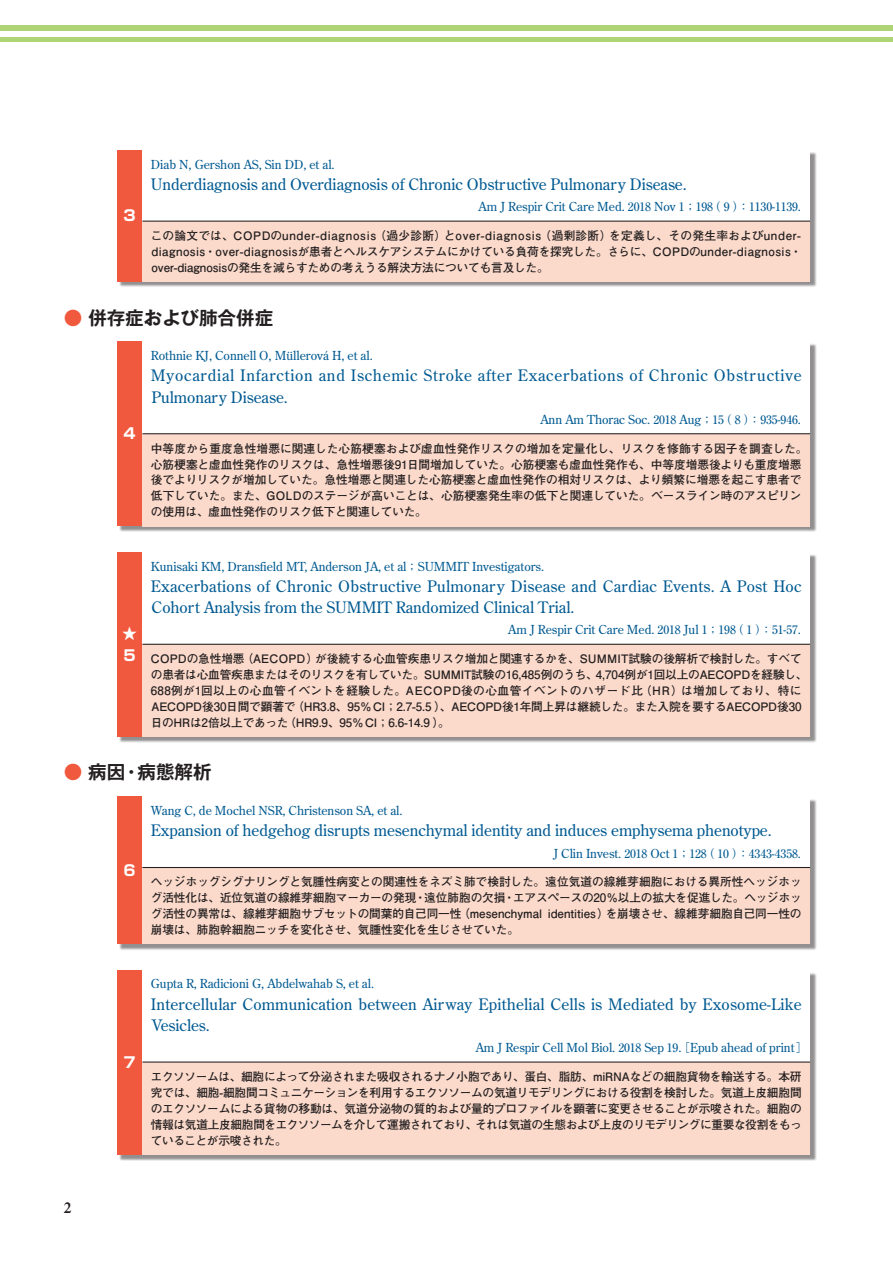
<style>
.page{position:relative;width:893px;height:1263px;background:#fff}
.page>*{position:absolute;margin:0;border:0;box-sizing:border-box;transform-origin:0 0}
.t1{font:700 18.6px "Gothic MB101 Pr 5 De";letter-spacing:-.005em;color:#231f20}
.t2{font:15.75px/21.3px "Century Old Style Std";letter-spacing:.01em;color:#015a92}
.t3{font:15.75px/21.3px "Century Old Style Std";letter-spacing:.045em;color:#015a92}
.t4{font:600 15.45px "Times LT Std";color:#231f20}
.t5{font:700 14.85px/21.3px "Shin Go Pr 5";color:#fff}
.t6{font:12.45px "Century Old Style Std";letter-spacing:-.005em;color:#015a92}
.t7{font:700 11.7px/15.9px "Futo Go B101 Pr 5";letter-spacing:-.01em;color:#231f20;text-align:justify}
.t8{font:500 11.7px "Ryumin Pro";letter-spacing:-.005em;color:#015a92}
.s1{font-family:"Ryumin Pro";font-weight:500;font-size:11.7px}
.s2{color:#f0593e}
.s3{font-family:"Century Old Style Std";font-weight:400;font-size:12.45px}
</style>
<div class="page">
<div style="left:119px;top:152px;width:698px;height:1009px;background:#231f20;opacity:.5"></div>
<div style="left:117px;top:150px;width:25px;height:132px;background:#f0593e"></div>
<div style="left:142px;top:150px;width:668px;height:71px;background:#fff"></div>
<div style="left:142px;top:221px;width:668px;height:61px;background:#fcdacb"></div>
<hr style="left:142px;top:221px;width:668px;height:1px;background:#231f20">
<div style="left:117px;top:341px;width:25px;height:185px;background:#f0593e"></div>
<div style="left:142px;top:341px;width:668px;height:93px;background:#fff"></div>
<div style="left:142px;top:434px;width:668px;height:92px;background:#fcdacb"></div>
<hr style="left:142px;top:433px;width:668px;height:1px;background:#231f20">
<div style="left:117px;top:552px;width:25px;height:185px;background:#f0593e"></div>
<div style="left:142px;top:552px;width:668px;height:92px;background:#fff"></div>
<div style="left:142px;top:644px;width:668px;height:93px;background:#fcdacb"></div>
<hr style="left:142px;top:644px;width:668px;height:1px;background:#231f20">
<div style="left:117px;top:796px;width:25px;height:148px;background:#f0593e"></div>
<div style="left:142px;top:796px;width:668px;height:71px;background:#fff"></div>
<div style="left:142px;top:867px;width:668px;height:77px;background:#fcdacb"></div>
<hr style="left:142px;top:867px;width:668px;height:1px;background:#231f20">
<div style="left:117px;top:969px;width:25px;height:185px;background:#f0593e"></div>
<div style="left:142px;top:969px;width:668px;height:93px;background:#fff"></div>
<div style="left:142px;top:1062px;width:668px;height:92px;background:#fcdacb"></div>
<hr style="left:142px;top:1061px;width:668px;height:1px;background:#231f20">
<div style="left:0;top:26px;width:893px;height:5px;background:#aed475"></div>
<hr style="left:0;top:37px;width:893px;height:4px;background:#aed475">
<p class="t5" style="left:122px;top:204px;width:16px">３</p>
<p class="t6" style="left:151px;top:156px;width:185px">Diab N, Gershon AS, Sin DD, et al.</p>
<h2 class="t2" style="left:151px;top:173px;width:537px">Underdiagnosis and Overdiagnosis of Chronic Obstructive Pulmonary Disease.</h2>
<p class="t6" style="left:479px;top:199px;width:324px">Am J Respir Crit Care Med. <span class="s1">2018</span> Nov <span class="s1">1；198（ 9 ）：1130</span>-<span class="s1">1139</span>.</p>
<p class="t7" style="left:151px;top:227px;width:652px">この論文では、COPDのunder-diagnosis（過少診断）とover-diagnosis（過剰診断）を定義し、その発生率およびunder&shy;diagnosis・over-diagnosisが患者とヘルスケアシステムにかけている負荷を探究した。さらに、COPDのunder-diagnosis・over-diagnosisの発生を減らすための考えうる解決方法についても言及した。</p>
<h1 class="t1" style="left:64px;top:302px;width:211px"><span class="s2">●</span> 併存症および肺合併症</h1>
<p class="t5" style="left:122px;top:422px;width:16px">４</p>
<p class="t6" style="left:151px;top:347px;width:223px">Rothnie KJ, Connell O, Müllerová H, et al.</p>
<h2 class="t3" style="left:151px;top:365px;width:652px">Myocardial Infarction and Ischemic Stroke after Exacerbations of Chronic Obstructive<br>Pulmonary Disease.</h2>
<p class="t6" style="left:540px;top:411px;width:262px">Ann Am Thorac Soc. <span class="s1">2018</span> Aug<span class="s1">；15（ 8 ）：935</span>-<span class="s1">946</span>.</p>
<p class="t7" style="left:151px;top:439px;width:658px;text-align:left">中等度から重度急性増悪に関連した心筋梗塞および虚血性発作リスクの増加を定量化し、リスクを修飾する因子を調査した。心筋梗塞と虚血性発作のリスクは、急性増悪後91日間増加していた。心筋梗塞も虚血性発作も、中等度増悪後よりも重度増悪後でよりリスクが増加していた。急性増悪と関連した心筋梗塞と虚血性発作の相対リスクは、より頻繁に増悪を起こす患者で低下していた。また、GOLDのステージが高いことは、心筋梗塞発生率の低下と関連していた。ベースライン時のアスピリンの使用は、虚血性発作のリスク低下と関連していた。</p>
<p class="t5" style="left:122px;top:622px;width:16px">★<br>５</p>
<p class="t6" style="left:151px;top:558px;width:395px">Kunisaki KM, Dransfield MT, Anderson JA, et al<span class="s1">；</span> SUMMIT Investigators.</p>
<h2 class="t2" style="left:151px;top:575px;width:652px">Exacerbations of Chronic Obstructive Pulmonary Disease and Cardiac Events. A Post Hoc<br>Cohort Analysis from the SUMMIT Randomized Clinical Trial.</h2>
<p class="t6" style="left:508px;top:622px;width:294px">Am J Respir Crit Care Med. <span class="s1">2018</span> Jul <span class="s1">1；198（ 1 ）：51</span>-<span class="s1">57</span>.</p>
<p class="t7" style="left:151px;top:650px;width:658px;text-align:left">COPDの急性増悪（AECOPD）が後続する心血管疾患リスク増加と関連するかを、SUMMIT試験の後解析で検討した。すべての患者は心血管疾患またはそのリスクを有していた。SUMMIT試験の16,485例のうち、4,704例が1回以上のAECOPDを経験し、688例が1回以上の心血管イベントを経験した。AECOPD後の心血管イベントのハザード比（HR）は増加しており、特にAECOPD後30日間で顕著で（HR3.8、95％CI；2.7-5.5 ）、AECOPD後1年間上昇は継続した。また入院を要するAECOPD後30日のHRは2倍以上であった（HR9.9、95％CI；6.6-14.9 ）。</p>
<h1 class="t1" style="left:64px;top:756px;width:149px"><span class="s2">●</span> 病因・病態解析</h1>
<h3 class="t4" style="left:64px;top:1198px;width:9px">2</h3>
<p class="t5" style="left:122px;top:858px;width:16px">６</p>
<p class="t6" style="left:151px;top:802px;width:253px">Wang C, de Mochel NSR, Christenson SA, et al.</p>
<h2 class="t2" style="left:151px;top:820px;width:622px">Expansion of hedgehog disrupts mesenchymal identity and induces emphysema phenotype.</h2>
<p class="t8" style="left:553px;top:844px;width:249px"><span class="s3">J Clin Invest.</span> 2018 <span class="s3">Oct</span> 1；128（ 10 ）：4343<span class="s3">-</span>4358<span class="s3">.</span></p>
<p class="t7" style="left:151px;top:873px;width:652px">ヘッジホッグシグナリングと気腫性病変との関連性をネズミ肺で検討した。遠位気道の線維芽細胞における異所性ヘッジホッグ活性化は、近位気道の線維芽細胞マーカーの発現・遠位肺胞の欠損・エアスペースの20％以上の拡大を促進した。ヘッジホッグ活性の異常は、線維芽細胞サブセットの間葉的自己同一性（mesenchymal identities）を崩壊させ、線維芽細胞自己同一性の崩壊は、肺胞幹細胞ニッチを変化させ、気腫性変化を生じさせていた。</p>
<p class="t5" style="left:122px;top:1050px;width:16px">７</p>
<p class="t6" style="left:151px;top:976px;width:225px">Gupta R, Radicioni G, Abdelwahab S, et al.</p>
<h2 class="t2" style="left:151px;top:993px;width:652px">Intercellular Communication between Airway Epithelial Cells is Mediated by Exosome-Like<br>Vesicles.</h2>
<p class="t6" style="left:476px;top:1039px;width:333px">Am J Respir Cell Mol Biol. <span class="s1">2018</span> Sep <span class="s1">19</span>. <span class="s1">［</span>Epub ahead of print<span class="s1">］</span></p>
<p class="t7" style="left:151px;top:1068px;width:653px">エクソソームは、細胞によって分泌されまた吸収されるナノ小胞であり、蛋白、脂肪、miRNAなどの細胞貨物を輸送する。本研究では、細胞-細胞間コミュニケーションを利用するエクソソームの気道リモデリングにおける役割を検討した。気道上皮細胞間のエクソソームによる貨物の移動は、気道分泌物の質的および量的プロファイルを顕著に変更させることが示唆された。細胞の情報は気道上皮細胞間をエクソソームを介して運搬されており、それは気道の生態および上皮のリモデリングに重要な役割をもっていることが示唆された。</p>
</div>
